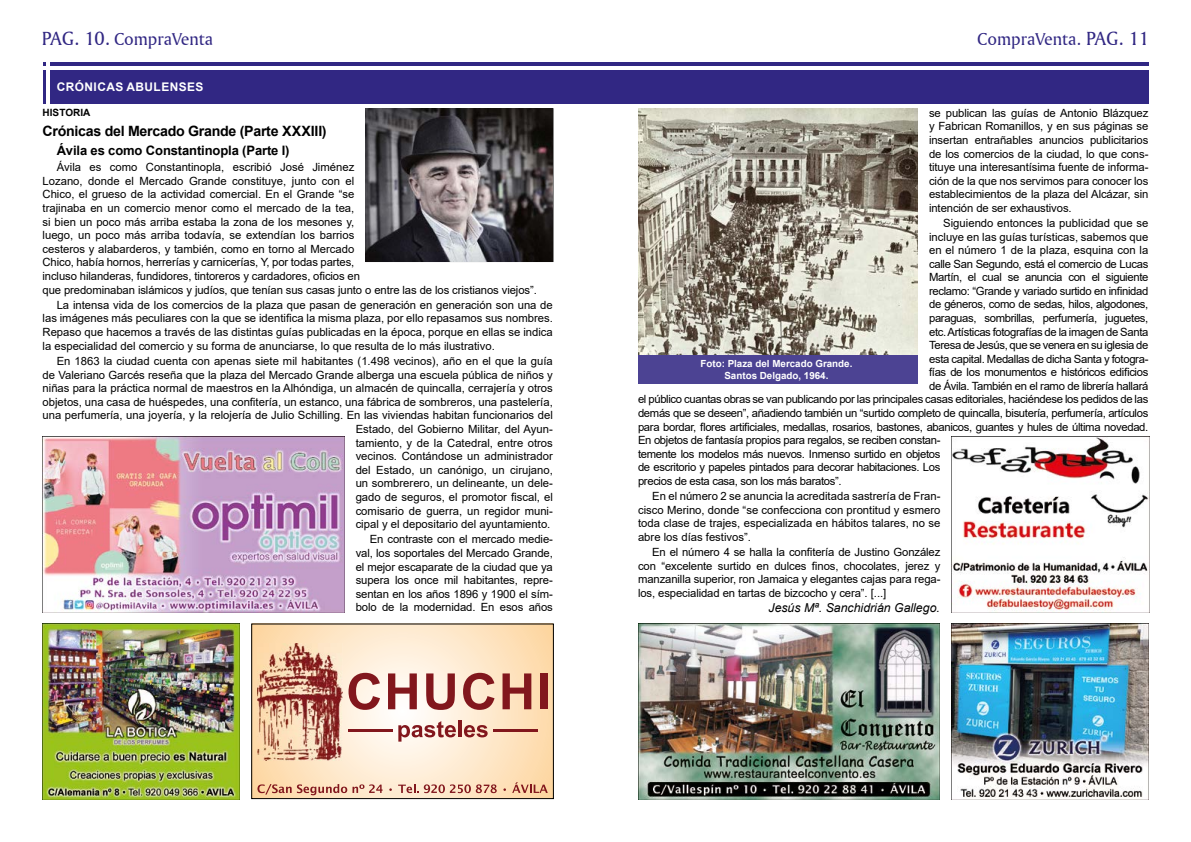
<style>
.page{position:relative;width:1191px;height:842px;background:#fff}
.page>*{position:absolute;margin:0;border:0;box-sizing:border-box;transform-origin:0 0}
.t1{font:18px "Amerigo BT Roman A";color:#312783}
.t2{font:700 14.2px "Arial";letter-spacing:-.02em;color:#000}
.t3{font:700 13px "Arial";letter-spacing:-.01em;color:#000}
.t4{font:italic 12.3px "Arial";color:#000}
.t5{font:700 11.9px "Arial";letter-spacing:.035em;color:#fff}
.t6{font:11.3px/13.6px "Arial";letter-spacing:-.01em;color:#000;text-align:justify}
.t7{font:11.3px "Arial";letter-spacing:-.03em;color:#000}
.t8{font:700 10px "Arial";letter-spacing:.005em;color:#000}
.t9{font:700 9.8px/11.8px "Arial";color:#fff;text-align:center}
.s1{font-size:20px}
</style>
<div class="page">
<div style="left:43px;top:62px;width:1105px;height:41px;background:#312783"></div>
<img style="left:43px;top:624px;width:197px;height:175px">
<img style="left:366px;top:109px;width:187px;height:153px">
<svg style="left:253px;top:626px;width:298px;height:171px"></svg>
<svg style="left:257px;top:624px;width:291px;height:174px;background:#e7c4ac"></svg>
<hr style="left:348px;top:729px;width:44px;height:2px;background:#82171d">
<hr style="left:493px;top:729px;width:45px;height:2px;background:#82171d">
<hr style="left:42px;top:66px;width:1107px;height:3px;background:#fff">
<hr style="left:46px;top:62px;width:4px;height:42px;background:#fff">
<img style="left:951px;top:624px;width:197px;height:175px">
<div style="left:638px;top:354px;width:279px;height:30px;background:#4c4393"></div>
<img style="left:638px;top:109px;width:279px;height:245px">
<img style="left:43px;top:437px;width:301px;height:175px">
<img style="left:638px;top:624px;width:301px;height:175px">
<img style="left:952px;top:437px;width:197px;height:175px">
<h1 class="t1" style="left:42px;top:28px;width:173px"><span class="s1">PAG. 10.</span> CompraVenta</h1>
<h1 class="t1" style="left:977px;top:28px;width:173px">CompraVenta. <span class="s1">PAG. 11</span></h1>
<p class="t5" style="left:57px;top:78px;width:148px">CRÓNICAS ABULENSES</p>
<p class="t8" style="left:43px;top:105px;width:49px">HISTORIA</p>
<p class="t2" style="left:43px;top:121px;width:286px">Crónicas del Mercado Grande (Parte XXXIII)</p>
<p class="t3" style="left:57px;top:141px;width:234px">Ávila es como Constantinopla (Parte I)</p>
<p class="t6" style="left:43px;top:160px;width:496px;text-align:left;text-indent:14px">Ávila es como Constantinopla, escribió José Jiménez<br>Lozano, donde el Mercado Grande constituye, junto con el<br>Chico, el grueso de la actividad comercial. En el Grande “se<br>trajinaba en un comercio menor como el mercado de la tea,<br>si bien un poco más arriba estaba la zona de los mesones y,<br>luego, un poco más arriba todavía, se extendían los barrios<br>cesteros y alabarderos, y también, como en torno al Mercado<br>Chico, había hornos, herrerías y carnicerías, Y, por todas partes,<br>incluso hilanderas, fundidores, tintoreros y cardadores, oficios en<br>que predominaban islámicos y judíos, que tenían sus casas junto o entre las de los cristianos viejos”.</p>
<p class="t6" style="left:43px;top:298px;width:512px;text-indent:14px">La intensa vida de los comercios de la plaza que pasan de generación en generación son una de las imágenes más peculiares con la que se identifica la misma plaza, por ello repasamos sus nombres.<br>Repaso que hacemos a través de las distintas guías publicadas en la época, porque en ellas se indica la especialidad del comercio y su forma de anunciarse, lo que resulta de lo más ilustrativo.</p>
<p class="t6" style="left:43px;top:354px;width:512px;text-align:right">En 1863 la ciudad cuenta con apenas siete mil habitantes (1.498 vecinos), año en el que la guía de Valeriano Garcés reseña que la plaza del Mercado Grande alberga una escuela pública de niños y niñas para la práctica normal de maestros en la Alhóndiga, un almacén de quincalla, cerrajería y otros objetos, una casa de huéspedes, una confitería, un estanco, una fábrica de sombreros, una pastelería, una perfumería, una joyería, y la relojería de Julio Schilling. En las viviendas habitan funcionarios del Estado, del Gobierno Militar, del Ayun-<br>tamiento, y de la Catedral, entre otros<br>vecinos. Contándose un administrador<br>del Estado, un canónigo, un cirujano,<br>un sombrerero, un delineante, un dele-<br>gado de seguros, el promotor fiscal, el<br>comisario de guerra, un regidor muni-<br>cipal y el depositario del ayuntamiento.</p>
<p class="t6" style="left:356px;top:533px;width:199px;text-indent:14px">En contraste con el mercado medie&shy;val, los soportales del Mercado Grande, el mejor escaparate de la ciudad que ya supera los once mil habitantes, repre&shy;sentan en los años 1896 y 1900 el sím&shy;bolo de la modernidad. En esos años</p>
<p class="t6" style="left:929px;top:106px;width:221px">se publican las guías de Antonio Blázquez y Fabrican Romanillos, y en sus páginas se insertan entrañables anuncios publicitarios de los comercios de la ciudad, lo que cons&shy;tituye una interesantísima fuente de informa&shy;ción de la que nos servimos para conocer los establecimientos de la plaza del Alcázar, sin intención de ser exhaustivos.</p>
<p class="t6" style="left:943px;top:216px;width:207px">Siguiendo entonces la publicidad que se</p>
<p class="t6" style="left:929px;top:230px;width:221px">incluye en las guías turísticas, sabemos que</p>
<p class="t6" style="left:929px;top:243px;width:221px">en el número 1 de la plaza, esquina con la</p>
<p class="t7" style="left:929px;top:256px;width:221px">calle San Segundo, está el comercio de Lucas</p>
<p class="t7" style="left:929px;top:270px;width:221px">Martín, el cual se anuncia con el siguiente</p>
<p class="t7" style="left:929px;top:283px;width:221px">reclamo: “Grande y variado surtido en infinidad</p>
<p class="t7" style="left:929px;top:297px;width:221px">de géneros, como de sedas, hilos, algodones,</p>
<p class="t7" style="left:929px;top:310px;width:221px">paraguas, sombrillas, perfumería, juguetes,</p>
<p class="t7" style="left:929px;top:324px;width:221px">etc. Artísticas fotografías de la imagen de Santa</p>
<p class="t7" style="left:929px;top:337px;width:221px">Teresa de Jesús, que se venera en su iglesia de</p>
<p class="t7" style="left:929px;top:351px;width:221px">esta capital. Medallas de dicha Santa y fotogra-</p>
<p class="t7" style="left:929px;top:364px;width:221px">fías de los monumentos e históricos edificios</p>
<p class="t7" style="left:929px;top:378px;width:221px">de Ávila. También en el ramo de librería hallará</p>
<p class="t7" style="left:638px;top:392px;width:512px">el público cuantas obras se van publicando por las principales casas editoriales, haciéndese los pedidos de las</p>
<p class="t7" style="left:638px;top:405px;width:512px">demás que se deseen”, añadiendo también un “surtido completo de quincalla, bisutería, perfumería, artículos</p>
<p class="t7" style="left:638px;top:419px;width:512px">para bordar, flores artificiales, medallas, rosarios, bastones, abanicos, guantes y hules de última novedad.</p>
<p class="t7" style="left:638px;top:432px;width:304px">En objetos de fantasía propios para regalos, se reciben constan-</p>
<p class="t7" style="left:638px;top:446px;width:304px">temente los modelos más nuevos. Inmenso surtido en objetos</p>
<p class="t7" style="left:638px;top:459px;width:304px">de escritorio y papeles pintados para decorar habitaciones. Los</p>
<p class="t7" style="left:638px;top:473px;width:205px">precios de esta casa, son los más baratos”.</p>
<p class="t6" style="left:638px;top:489px;width:304px;text-indent:14px">En el número 2 se anuncia la acreditada sastrería de Fran&shy;cisco Merino, donde “se confecciona con prontitud y esmero toda clase de trajes, especializada en hábitos talares, no se abre los días festivos”.</p>
<p class="t6" style="left:638px;top:545px;width:304px;text-indent:14px">En el número 4 se halla la confitería de Justino González con “excelente surtido en dulces finos, chocolates, jerez y manzanilla superior, ron Jamaica y elegantes cajas para rega&shy;los, especialidad en tartas de bizcocho y cera”. [...]</p>
<p class="t4" style="left:768px;top:600px;width:173px">Jesús Mª. Sanchidrián Gallego.</p>
<p class="t9" style="left:700px;top:358px;width:153px">Foto: Plaza del Mercado Grande.<br>Santos Delgado, 1964.</p>
</div>
